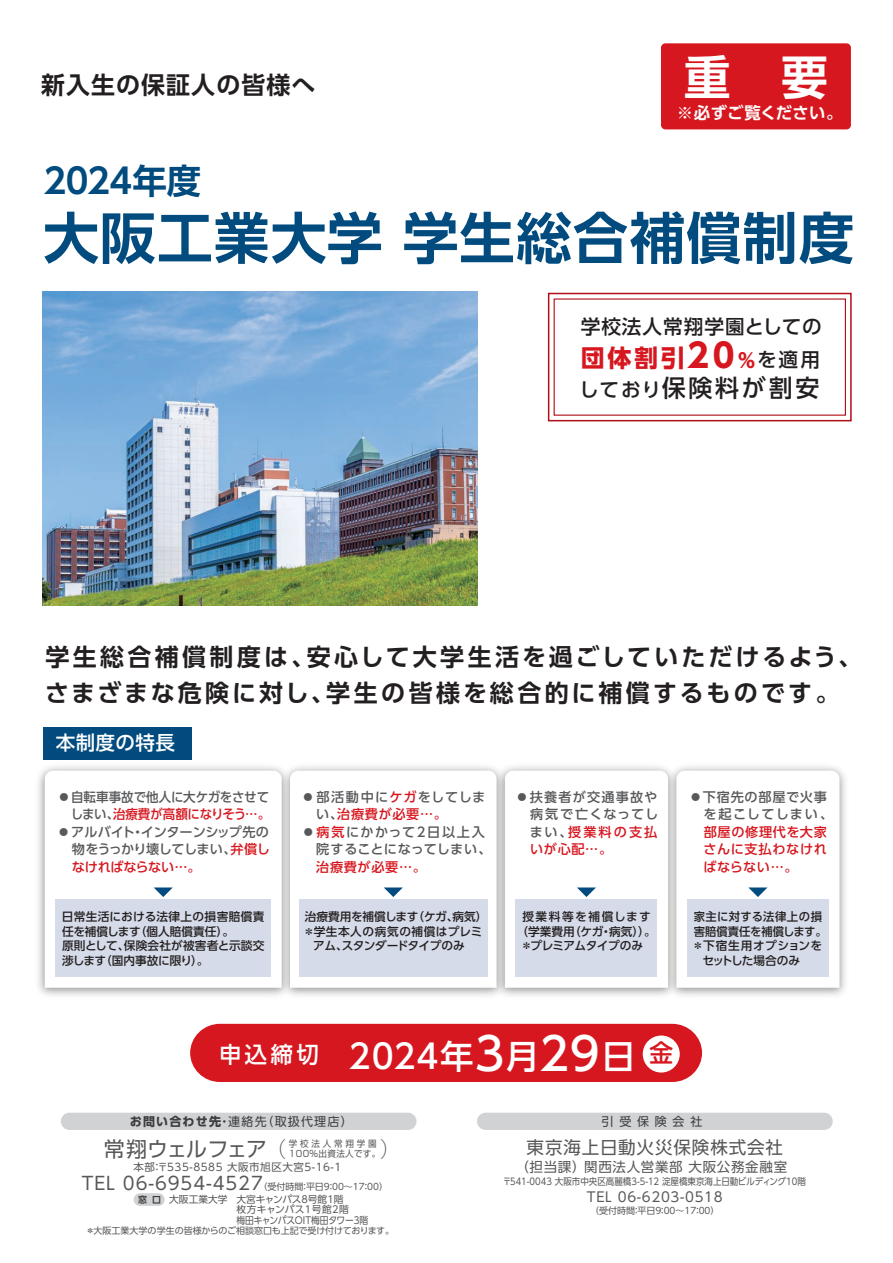
<style>
.page{position:relative;width:893px;height:1263px;background:#fff}
.page>*{position:absolute;margin:0;border:0;box-sizing:border-box;transform-origin:0 0}
.t1{font:700 55.5px "UD Shin Go Pro De";letter-spacing:.02em;color:#014b7e}
.t2{font:700 46.8px "UD Shin Go Pro De";color:#fff}
.t3{font:700 34.5px "UD Shin Go Pro De";letter-spacing:-.01em;color:#014b7e}
.t4{font:500 33.45px "UD Shin Go Pro";letter-spacing:.025em;color:#fff}
.t5{font:700 24px/36px "UD Shin Go Pro De";letter-spacing:.125em;color:#231f20}
.t6{font:700 24px "UD Shin Go Pro De";letter-spacing:.04em;color:#231f20}
.t7{font:21px "UD Shin Go Pro";letter-spacing:-.05em;color:#57585a}
.t8{font:300 expanded 21px "Shin Go Pro";color:#57585a;scale:.95 1}
.t9{font:500 19.65px/30px "UD Shin Go Pro";letter-spacing:.05em;color:#231f20}
.t10{font:500 19.5px "UD Shin Go Pro";letter-spacing:.02em;color:#fff}
.t11{font:17.55px "UD Shin Go Pro";letter-spacing:.05em;color:#57585a}
.t12{font:700 16.35px "UD Shin Go Pro De";letter-spacing:.02em;color:#fff}
.t13{font:13.5px "UD Shin Go Pro";letter-spacing:.05em;color:#57585a}
.t14{font:500 13.2px/17.5px "UD Shin Go Pro";letter-spacing:.055em;color:#57585a}
.t15{font:500 13.2px/17.5px "UD Shin Go Pro";letter-spacing:-.03em;color:#5a5a5d;text-align:justify}
.t16{font:500 13.2px/17.5px "UD Shin Go Pro";letter-spacing:-.005em;color:#57585a;text-align:right}
.t17{font:500 13.2px/17.5px "UD Shin Go Pro";letter-spacing:.05em;color:#d7171f;text-align:justify}
.t18{font:12px "UD Shin Go Pro";letter-spacing:.1em;color:#3e3e3f}
.t19{font:500 11.7px/14.5px "UD Shin Go Pro";color:#231f20}
.t20{font:500 11.7px "UD Shin Go Pro";letter-spacing:-.04em;color:#231f20}
.t21{font:500 11.7px "UD Shin Go Pro";letter-spacing:.045em;color:#231f20}
.t22{font:500 11.7px "UD Shin Go Pro";letter-spacing:-.02em;color:#231f20}
.t23{font:500 11.7px "UD Shin Go Pro";letter-spacing:.04em;color:#231f20}
.t24{font:500 11.7px "UD Shin Go Pro";letter-spacing:.12em;color:#231f20}
.t25{font:10.5px "UD Shin Go Pro";letter-spacing:.05em;color:#57585a}
.t26{font:9.75px/10.5px "UD Shin Go Pro";color:#57585a}
.t27{font:9.45px "UD Shin Go Pro";color:#57585a;scale:.9 1}
.t28{font:9px "UD Shin Go Pro";color:#57585a}
.t29{font:9px/10.5px "Shin Go Pro";letter-spacing:.185em;color:#57585a;scale:.95 1}
.t30{font:700 9px "UD Shin Go Pro De";color:#3e3e3f}
.s1{font-weight:700;font-size:24px;color:#d7171f}
.s2{font-weight:700;font-size:33px;color:#d7171f}
.s3{font-weight:700;color:#d7171f}
.s4{font-size:24px}
.s5{color:#d7171f}
.s6{font-size:45.15px}
.s7{font-weight:700}
.s8{font-size:18px}
</style>
<div class="page">
<div style="left:190px;top:1024px;width:512px;height:58px;background:#d7171f"></div>
<div style="left:661px;top:43px;width:190px;height:86px;background:#d7171f;border-radius:4px"></div>
<div style="left:134px;top:1193px;width:31px;height:13px;background:#d1d2d4;border-radius:6px"></div>
<div style="left:61px;top:1113px;width:355px;height:17px;background:#d1d2d4;border-radius:9px"></div>
<div style="left:477px;top:1113px;width:356px;height:17px;background:#d1d2d4;border-radius:9px"></div>
<img style="left:681px;top:766px;width:165px;height:230px">
<img style="left:38px;top:766px;width:257px;height:230px">
<svg style="left:45px;top:771px;width:237px;height:217px"></svg>
<div style="left:55px;top:900px;width:216px;height:77px;background:#d5dbe8"></div>
<svg style="left:154px;top:887px;width:19px;height:10px"></svg>
<svg style="left:290px;top:771px;width:207px;height:217px"></svg>
<svg style="left:505px;top:771px;width:163px;height:217px"></svg>
<svg style="left:676px;top:771px;width:163px;height:217px"></svg>
<div style="left:43px;top:727px;width:148px;height:32px;background:#014b7e"></div>
<div style="left:643px;top:1035px;width:37px;height:37px;background:#fff;border-radius:50%"></div>
<img style="left:43px;top:291px;width:435px;height:314px">
<div style="left:548px;top:293px;width:304px;height:128px;border:2px solid #b00d15"></div>
<h3 class="t6" style="left:41px;top:65px;width:301px">新入生の保証人の皆様へ　</h3>
<h3 class="t3" style="left:43px;top:153px;width:159px">2024年度</h3>
<h2 class="t2" style="left:684px;top:39px;width:146px">重　要</h2>
<p class="t12" style="left:677px;top:100px;width:167px">※必ずご覧ください。</p>
<h1 class="t1" style="left:43px;top:193px;width:812px">大阪工業大学 学生総合補償制度</h1>
<h3 class="t9" style="left:581px;top:310px;width:243px">学校法人常翔学園としての</h3>
<h3 class="t9" style="left:579px;top:343px;width:242px"><span class="s1">団体割引</span><span class="s2">20</span><span class="s3">％</span>を適用しており<span class="s4">保険料が割安</span></h3>
<h3 class="t5" style="left:45px;top:638px;width:818px">学生総合補償制度は、安心して大学生活を過ごしていただけるよう、さまざまな危険に対し、学生の皆様を総合的に補償するものです。</h3>
<h3 class="t10" style="left:56px;top:727px;width:121px">本制度の特長</h3>
<p class="t16" style="left:57px;top:788px;width:214px">●自転車事故で他人に大ケガをさせてしまい、<span class="s5">治療費が高額になりそう…。</span></p>
<p class="t15" style="left:72px;top:823px;width:200px;text-indent:-15px">●アルバイト・インターンシップ先の物をうっかり壊してしまい、<span class="s5">弁償しなければならない…。</span></p>
<p class="t14" style="left:316px;top:788px;width:171px;text-indent:-15px">●部活動中に<span class="s5">ケガ</span>をしてしまい、<span class="s5">治療費が必要…。</span></p>
<p class="t14" style="left:316px;top:823px;width:177px;text-indent:-15px">●<span class="s5">病気</span>にかかって2日以上入院することになってしまい、</p>
<p class="t17" style="left:316px;top:858px;width:111px">治療費が必要…。</p>
<p class="t19" style="left:62px;top:909px;width:204px">日常生活における法律上の損害賠償責任を補償します（個人賠償責任）。<br>原則として、保険会社が被害者と示談交渉します（国内事故に限り）。</p>
<p class="t22" style="left:305px;top:907px;width:184px">治療費用を補償します（ケガ、病気）</p>
<p class="t21" style="left:303px;top:922px;width:181px">＊学生本人の病気の補償はプレミ</p>
<p class="t20" style="left:313px;top:936px;width:153px">アム、スタンダードタイプのみ</p>
<p class="t14" style="left:530px;top:788px;width:130px;text-align:justify;text-indent:-14px">●扶養者が交通事故や病気で亡くなってしまい、<span class="s5">授業料の支払いが心配…。</span></p>
<p class="t24" style="left:522px;top:907px;width:130px">授業料等を補償します</p>
<p class="t19" style="left:516px;top:923px;width:141px">（学業費用（ケガ・病気））。</p>
<p class="t20" style="left:521px;top:936px;width:124px">＊プレミアムタイプのみ</p>
<p class="t14" style="left:703px;top:788px;width:132px;text-indent:-14px">●下宿先の部屋で火事を起こしてしまい、</p>
<p class="t17" style="left:703px;top:823px;width:125px">部屋の修理代を大家さんに支払わなければならない…。</p>
<p class="t23" style="left:694px;top:907px;width:130px">家主に対する法律上の損</p>
<p class="t19" style="left:694px;top:923px;width:134px">害賠償責任を補償します。</p>
<p class="t21" style="left:692px;top:936px;width:132px">＊下宿生用オプションを</p>
<p class="t20" style="left:702px;top:951px;width:99px">セットした場合のみ</p>
<h3 class="t4" style="left:219px;top:1029px;width:456px"><sup>申込締切</sup> 2024年<span class="s6">3</span>月<span class="s6">29</span>日<sup>金</sup></h3>
<p class="t18" style="left:130px;top:1111px;width:224px"><span class="s7">お問い合わせ先</span>・連絡先（取扱代理店）</p>
<p class="t18" style="left:602px;top:1111px;width:102px">引受保険会社</p>
<h3 class="t11" style="left:527px;top:1133px;width:258px">東京海上日動火災保険株式会社</h3>
<p class="t13" style="left:515px;top:1156px;width:273px">（担当課）関西法人営業部 大阪公務金融室</p>
<p class="t27" style="left:503px;top:1174px;width:338px">〒541-0043 大阪市中央区高麗橋3-5-12 淀屋橋東京海上日動ビルディング10階</p>
<p class="t13" style="left:587px;top:1185px;width:137px">TEL 06-6203-0518</p>
<h3 class="t8" style="left:266px;top:1131px;width:142px">（　　　　 ）</h3>
<p class="t25" style="left:134px;top:1158px;width:209px">本部：〒535-8585 大阪市旭区大宮5-16-1</p>
<p class="t29" style="left:289px;top:1137px;width:98px">学校法人常翔学園<br>100％出資法人です。</p>
<h3 class="t7" style="left:104px;top:1132px;width:224px">常翔ウェルフェア 　　</h3>
<p class="t28" style="left:82px;top:1179px;width:308px"><span class="s8">TEL 06-6954-4527</span>（受付時間：平日9：00～17：00）</p>
<p class="t26" style="left:236px;top:1194px;width:133px;text-indent:-67px">大阪工業大学 大宮キャンパス8号館1階<br>枚方キャンパス1号館2階<br>梅田キャンパスOIT梅田タワー3階</p>
<p class="t30" style="left:138px;top:1192px;width:24px">窓 口</p>
<p class="t28" style="left:590px;top:1203px;width:131px">（受付時間：平日9：00～17：00）</p>
<p class="t28" style="left:86px;top:1223px;width:310px">＊大阪工業大学の学生の皆様からのご相談窓口も上記で受け付けております。</p>
</div>
